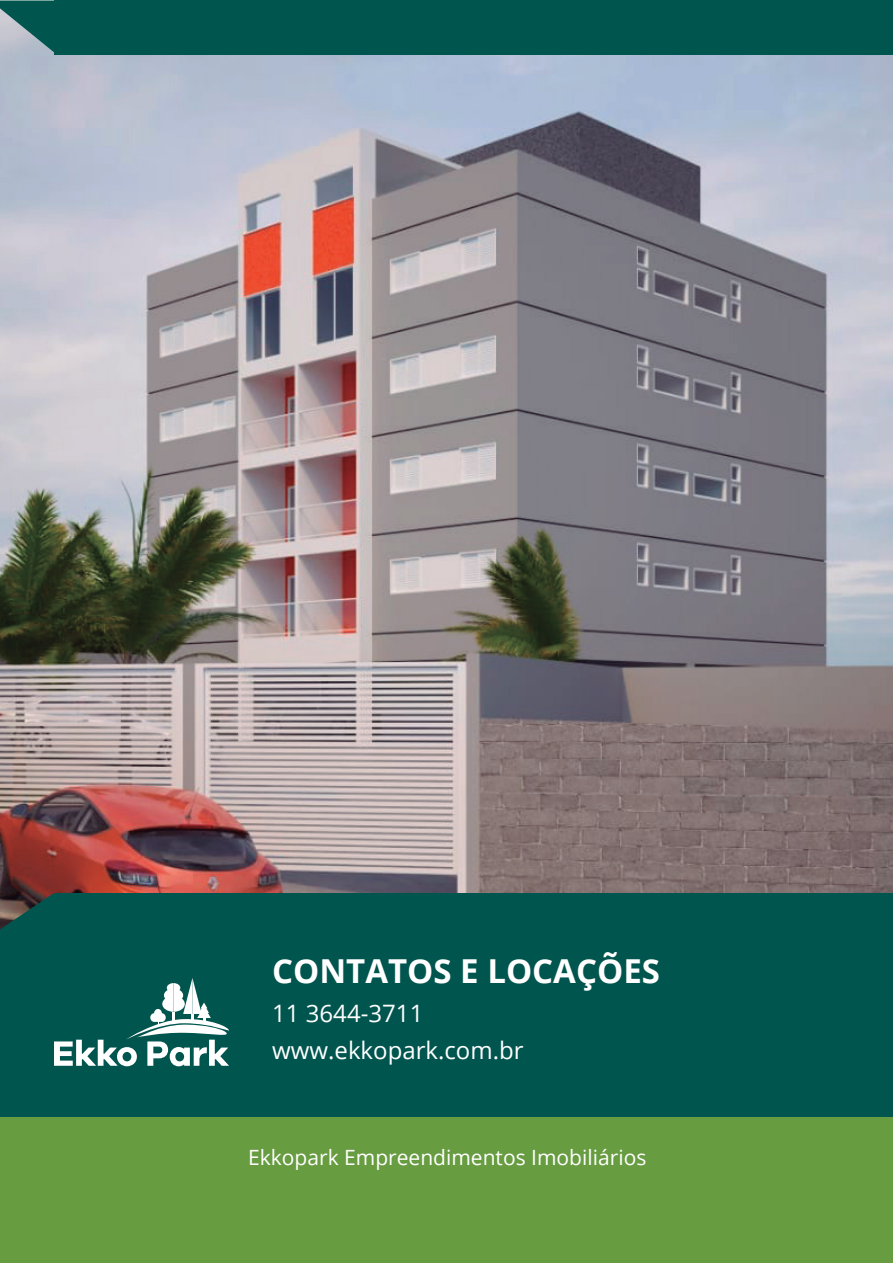
<style>
.page{position:relative;width:893px;height:1263px;background:#fff}
.page>*{position:absolute;margin:0;border:0;box-sizing:border-box;transform-origin:0 0}
.t1{font:700 33px "Open Sans";color:#fff}
.t2{font:24px/37.5px "Open Sans";color:#fff}
.t3{font:21px "Open Sans";color:#fff}
</style>
<div class="page">
<img style="left:1px;top:54px;width:892px;height:839px">
<div style="left:56px;top:893px;width:837px;height:224px;background:#00554e"></div>
<svg style="left:0;top:893px;width:229px;height:224px"></svg>
<div style="left:0;top:1117px;width:893px;height:146px;background:#679c41"></div>
<svg style="left:0;top:0;width:55px;height:54px;background:#538586"></svg>
<div style="left:55px;top:0;width:838px;height:54px;background:#00554e"></div>
<h1 class="t1" style="left:272px;top:948px;width:389px">CONTATOS E LOCAÇÕ ES</h1>
<p class="t2" style="left:272px;top:994px;width:253px">11 3644-3711 www.ekkopark.com.br</p>
<p class="t3" style="left:248px;top:1143px;width:400px">Ekkopark Empreendimentos Imobiliários</p>
</div>
